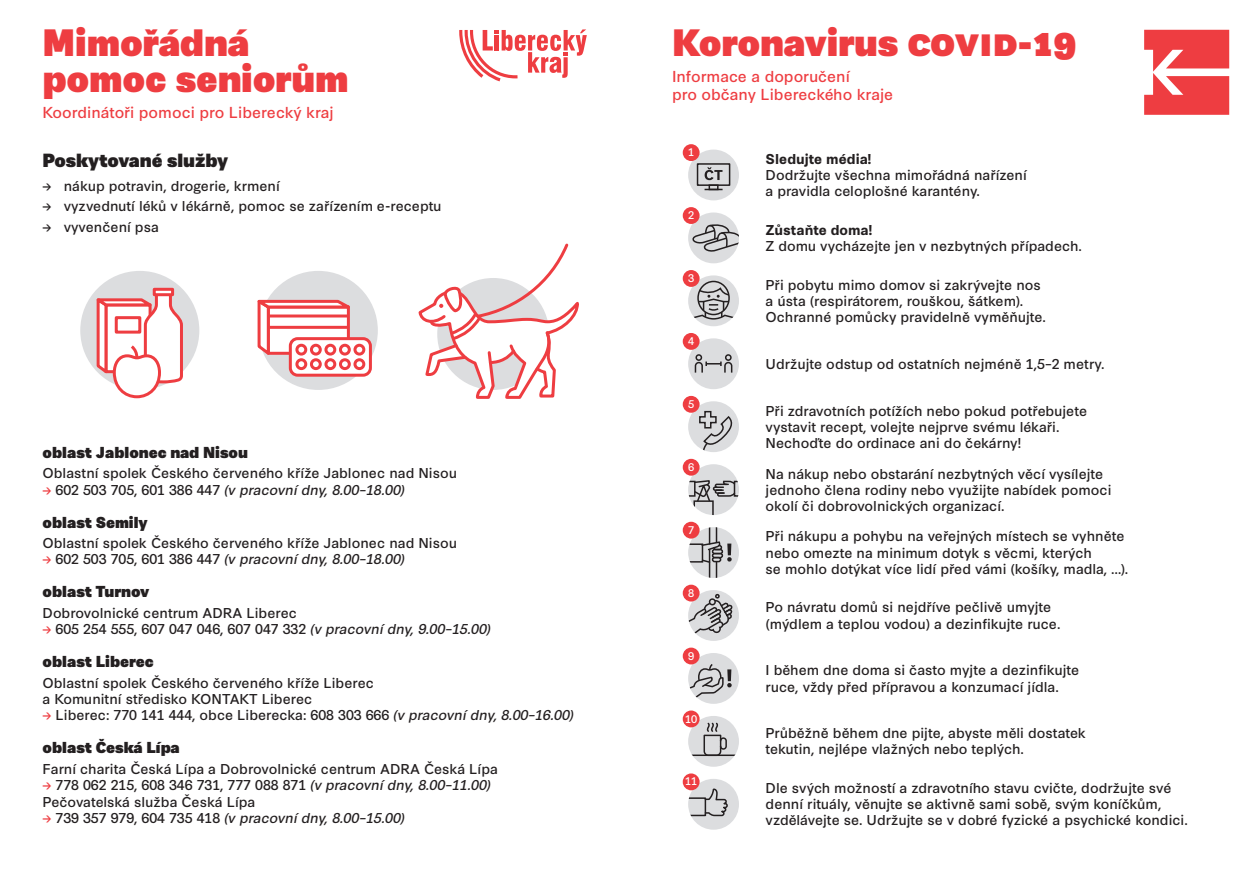
<style>
.page{position:relative;width:1259px;height:893px;background:#fff}
.page>*{position:absolute;margin:0;border:0;box-sizing:border-box;transform-origin:0 0}
.t1{font:900 36px/36px "Synthese";color:#ee3d41}
.t2{font:900 18px "Synthese";color:#231f20}
.t3{font:15px/18px "Synthese";color:#ee3d41}
.t4{font:900 15px "Synthese";color:#231f20}
.t5{font:13.5px/16.2px "Synthese";color:#231f20}
.t6{font:italic 13.5px "Synthese";color:#231f20}
.t7{font:700 13.5px "Synthese";color:#231f20}
.t8{font:10.5px "Synthese";color:#fff}
.s1{font-style:normal;color:#ee3d41}
.s2{font-style:normal}
.s3{color:#ee3d41}
.s4{font-style:italic}
</style>
<div class="page">
<svg style="left:418px;top:243px;width:161px;height:156px"></svg>
<div style="left:80px;top:271px;width:119px;height:119px;background:#dcdddf;border-radius:50%"></div>
<div style="left:259px;top:271px;width:119px;height:119px;background:#dcdddf;border-radius:50%"></div>
<svg style="left:1144px;top:30px;width:85px;height:85px"></svg>
<div style="left:688px;top:150px;width:51px;height:50px;background:#dcdddf;border-radius:50%"></div>
<svg style="left:704px;top:167px;width:18px;height:13px"></svg>
<div style="left:697px;top:163px;width:33px;height:23px;border:2px solid #231f20"></div>
<div style="left:708px;top:184px;width:10px;height:6px;border:2px solid #231f20"></div>
<svg style="left:704px;top:189px;width:18px;height:1px"></svg>
<div style="left:688px;top:212px;width:51px;height:51px;background:#dcdddf;border-radius:50%"></div>
<svg style="left:690px;top:224px;width:49px;height:29px"></svg>
<svg style="left:688px;top:275px;width:51px;height:51px"></svg>
<div style="left:697px;top:281px;width:33px;height:34px;border:2px solid #231f20;border-radius:50%"></div>
<svg style="left:688px;top:286px;width:51px;height:36px;background:#bdbcbe"></svg>
<div style="left:688px;top:338px;width:51px;height:51px;background:#dcdddf;border-radius:50%"></div>
<div style="left:695px;top:354px;width:7px;height:7px;border:2px solid #231f20;border-radius:50%"></div>
<div style="left:725px;top:354px;width:6px;height:7px;border:2px solid #231f20;border-radius:50%"></div>
<svg style="left:694px;top:361px;width:39px;height:12px"></svg>
<div style="left:688px;top:401px;width:51px;height:51px;background:#dcdddf;border-radius:50%"></div>
<svg style="left:699px;top:410px;width:35px;height:42px"></svg>
<div style="left:688px;top:464px;width:51px;height:51px;background:#dcdddf;border-radius:50%"></div>
<svg style="left:688px;top:479px;width:51px;height:36px"></svg>
<div style="left:688px;top:527px;width:51px;height:51px;background:#dcdddf;border-radius:50%"></div>
<div style="left:688px;top:543px;width:15px;height:20px;border:2px solid #231f20"></div>
<svg style="left:700px;top:527px;width:31px;height:51px"></svg>
<div style="left:688px;top:590px;width:51px;height:51px;background:#dcdddf;border-radius:50%"></div>
<svg style="left:688px;top:594px;width:46px;height:45px"></svg>
<div style="left:688px;top:653px;width:51px;height:51px;background:#dcdddf;border-radius:50%"></div>
<svg style="left:688px;top:662px;width:43px;height:42px"></svg>
<div style="left:688px;top:716px;width:51px;height:51px;background:#dcdddf;border-radius:50%"></div>
<div style="left:720px;top:737px;width:7px;height:13px;border:2px solid #231f20;border-radius:3px"></div>
<hr style="left:688px;top:754px;width:51px;height:2px;background:#231f20">
<svg style="left:703px;top:722px;width:19px;height:35px"></svg>
<div style="left:688px;top:779px;width:51px;height:51px;background:#dcdddf;border-radius:50%"></div>
<svg style="left:704px;top:788px;width:24px;height:29px"></svg>
<div style="left:688px;top:797px;width:18px;height:19px;border:2px solid #231f20"></div>
<div style="left:683px;top:144px;width:16px;height:17px;background:#ee3d41;border-radius:50%"></div>
<div style="left:683px;top:207px;width:16px;height:17px;background:#ee3d41;border-radius:50%"></div>
<div style="left:683px;top:270px;width:16px;height:17px;background:#ee3d41;border-radius:50%"></div>
<div style="left:683px;top:333px;width:16px;height:17px;background:#ee3d41;border-radius:50%"></div>
<div style="left:683px;top:396px;width:16px;height:17px;background:#ee3d41;border-radius:50%"></div>
<div style="left:683px;top:459px;width:16px;height:17px;background:#ee3d41;border-radius:50%"></div>
<div style="left:683px;top:522px;width:16px;height:17px;background:#ee3d41;border-radius:50%"></div>
<div style="left:683px;top:585px;width:16px;height:16px;background:#ee3d41;border-radius:50%"></div>
<div style="left:683px;top:648px;width:16px;height:16px;background:#ee3d41;border-radius:50%"></div>
<div style="left:683px;top:710px;width:16px;height:17px;background:#ee3d41;border-radius:50%"></div>
<div style="left:683px;top:773px;width:16px;height:17px;background:#ee3d41;border-radius:50%"></div>
<svg style="left:257px;top:296px;width:93px;height:61px;background:#f6c8c9"></svg>
<hr style="left:268px;top:314px;width:80px;height:3px;background:#ee3d41">
<hr style="left:268px;top:326px;width:80px;height:3px;background:#ee3d41">
<div style="left:289px;top:337px;width:83px;height:40px;background:#fff;border:3px solid #ee3d41;border-radius:7px"></div>
<div style="left:295px;top:344px;width:12px;height:12px;background:#fff;border:3px solid #ee3d41;border-radius:50%"></div>
<div style="left:310px;top:344px;width:12px;height:12px;background:#fff;border:3px solid #ee3d41;border-radius:50%"></div>
<div style="left:324px;top:344px;width:12px;height:12px;background:#fff;border:3px solid #ee3d41;border-radius:50%"></div>
<div style="left:339px;top:344px;width:12px;height:12px;background:#fff;border:3px solid #ee3d41;border-radius:50%"></div>
<div style="left:353px;top:344px;width:12px;height:12px;background:#fff;border:3px solid #ee3d41;border-radius:50%"></div>
<div style="left:295px;top:358px;width:12px;height:12px;background:#fff;border:3px solid #ee3d41;border-radius:50%"></div>
<div style="left:310px;top:358px;width:12px;height:12px;background:#fff;border:3px solid #ee3d41;border-radius:50%"></div>
<div style="left:324px;top:358px;width:12px;height:12px;background:#fff;border:3px solid #ee3d41;border-radius:50%"></div>
<div style="left:339px;top:358px;width:12px;height:12px;background:#fff;border:3px solid #ee3d41;border-radius:50%"></div>
<div style="left:353px;top:358px;width:12px;height:12px;background:#fff;border:3px solid #ee3d41;border-radius:50%"></div>
<svg style="left:153px;top:288px;width:21px;height:4px"></svg>
<svg style="left:88px;top:292px;width:95px;height:107px"></svg>
<svg style="left:459px;top:29px;width:128px;height:52px"></svg>
<h1 class="t1" style="left:43px;top:29px;width:307px">Mimořádná pomoc seniorům</h1>
<p class="t3" style="left:43px;top:105px;width:293px">Koordinátoři pomoci pro Liberecký kraj</p>
<h2 class="t2" style="left:43px;top:154px;width:187px">Poskytované služby</h2>
<p class="t5" style="left:43px;top:179px;width:239px">→ nákup potravin, drogerie, krmení</p>
<p class="t5" style="left:43px;top:200px;width:400px">→ vyzvednutí léků v lékárně, pomoc se zařízením e-receptu</p>
<p class="t5" style="left:43px;top:221px;width:118px">→ vyvenčení psa</p>
<p class="t4" style="left:43px;top:446px;width:207px">oblast Jablonec nad Nisou</p>
<p class="t5" style="left:43px;top:467px;width:416px">Oblastní spolek Českého červeného kříže Jablonec nad Nisou</p>
<p class="t6" style="left:43px;top:484px;width:364px"><span class="s1">→</span> <span class="s2">602 503 705, 601 386 447</span> (v pracovní dny, 8.00–18.00)</p>
<p class="t4" style="left:43px;top:516px;width:107px">oblast Semily</p>
<p class="t5" style="left:43px;top:537px;width:416px">Oblastní spolek Českého červeného kříže Jablonec nad Nisou</p>
<p class="t6" style="left:43px;top:554px;width:364px"><span class="s1">→</span> <span class="s2">602 503 705, 601 386 447</span> (v pracovní dny, 8.00–18.00)</p>
<p class="t4" style="left:43px;top:586px;width:108px">oblast Turnov</p>
<p class="t5" style="left:43px;top:607px;width:256px">Dobrovolnické centrum ADRA Liberec</p>
<p class="t5" style="left:43px;top:623px;width:450px"><span class="s3">→</span> 605 254 555, 607 047 046, 607 047 332 <span class="s4">(v pracovní dny, 9.00–15.00)</span></p>
<p class="t4" style="left:43px;top:656px;width:113px">oblast Liberec</p>
<p class="t5" style="left:43px;top:676px;width:333px">Oblastní spolek Českého červeného kříže Liberec a Komunitní středisko KONTAKT Liberec</p>
<p class="t5" style="left:43px;top:709px;width:533px"><span class="s3">→</span> Liberec: 770 141 444, obce Liberecka: 608 303 666 <span class="s4">(v pracovní dny, 8.00–16.00)</span></p>
<p class="t4" style="left:43px;top:742px;width:139px">oblast Česká Lípa</p>
<p class="t5" style="left:43px;top:763px;width:457px">Farní charita Česká Lípa a Dobrovolnické centrum ADRA Česká Lípa</p>
<p class="t5" style="left:43px;top:779px;width:450px"><span class="s3">→</span> 778 062 215, 608 346 731, 777 088 871 <span class="s4">(v pracovní dny, 8.00–11.00)<br></span>Pečovatelská služba Česká Lípa</p>
<p class="t6" style="left:43px;top:813px;width:364px"><span class="s1">→</span> <span class="s2">739 357 979, 604 735 418</span> (v pracovní dny, 8.00–15.00)</p>
<h1 class="t1" style="left:672px;top:29px;width:405px">Koronavirus COVID-19</h1>
<p class="t3" style="left:672px;top:69px;width:223px">Informace a doporučení<br>pro občany Libereckého kraje</p>
<p class="t8" style="left:688px;top:148px;width:8px">1</p>
<p class="t8" style="left:688px;top:211px;width:8px">2</p>
<p class="t8" style="left:688px;top:274px;width:8px">3</p>
<p class="t8" style="left:688px;top:337px;width:8px">4</p>
<p class="t8" style="left:688px;top:400px;width:8px">5</p>
<p class="t8" style="left:688px;top:463px;width:8px">6</p>
<p class="t8" style="left:688px;top:526px;width:8px">7</p>
<p class="t8" style="left:688px;top:589px;width:8px">8</p>
<p class="t8" style="left:688px;top:652px;width:8px">9</p>
<p class="t8" style="left:685px;top:715px;width:14px">10</p>
<p class="t8" style="left:685px;top:777px;width:14px">11</p>
<p class="t7" style="left:765px;top:154px;width:107px">Sledujte média!</p>
<p class="t5" style="left:765px;top:169px;width:263px">Dodržujte všechna mimořádná nařízení a pravidla celoplošné karantény.</p>
<p class="t7" style="left:765px;top:225px;width:108px">Zůstaňte doma!</p>
<p class="t5" style="left:765px;top:240px;width:318px">Z domu vycházejte jen v nezbytných případech.</p>
<p class="t5" style="left:765px;top:278px;width:282px">Při pobytu mimo domov si zakrývejte nos a ústa (respirátorem, rouškou, šátkem).<br>Ochranné pomůcky pravidelně vyměňujte.</p>
<p class="t5" style="left:765px;top:357px;width:340px">Udržujte odstup od ostatních nejméně 1,5–2 metry.</p>
<p class="t5" style="left:765px;top:404px;width:323px">Při zdravotních potížích nebo pokud potřebujete vystavit recept, volejte nejprve svému lékaři.<br>Nechoďte do ordinace ani do čekárny!</p>
<p class="t5" style="left:765px;top:467px;width:347px">Na nákup nebo obstarání nezbytných věcí vysílejte jednoho člena rodiny nebo využijte nabídek pomoci okolí či dobrovolnických organizací.</p>
<p class="t5" style="left:765px;top:530px;width:364px">Při nákupu a pohybu na veřejných místech se vyhněte nebo omezte na minimum dotyk s věcmi, kterých<br>se mohlo dotýkat více lidí před vámi (košíky, madla, …).</p>
<p class="t5" style="left:765px;top:601px;width:296px">Po návratu domů si nejdříve pečlivě umyjte (mýdlem a teplou vodou) a dezinfikujte ruce.</p>
<p class="t5" style="left:765px;top:664px;width:315px">I během dne doma si často myjte a dezinfikujte ruce, vždy před přípravou a konzumací jídla.</p>
<p class="t5" style="left:765px;top:727px;width:322px">Průběžně během dne pijte, abyste měli dostatek tekutin, nejlépe vlažných nebo teplých.</p>
<p class="t5" style="left:765px;top:782px;width:424px">Dle svých možností a zdravotního stavu cvičte, dodržujte své denní rituály, věnujte se aktivně sami sobě, svým koníčkům, vzdělávejte se. Udržujte se v dobré fyzické a psychické kondici.</p>
</div>
